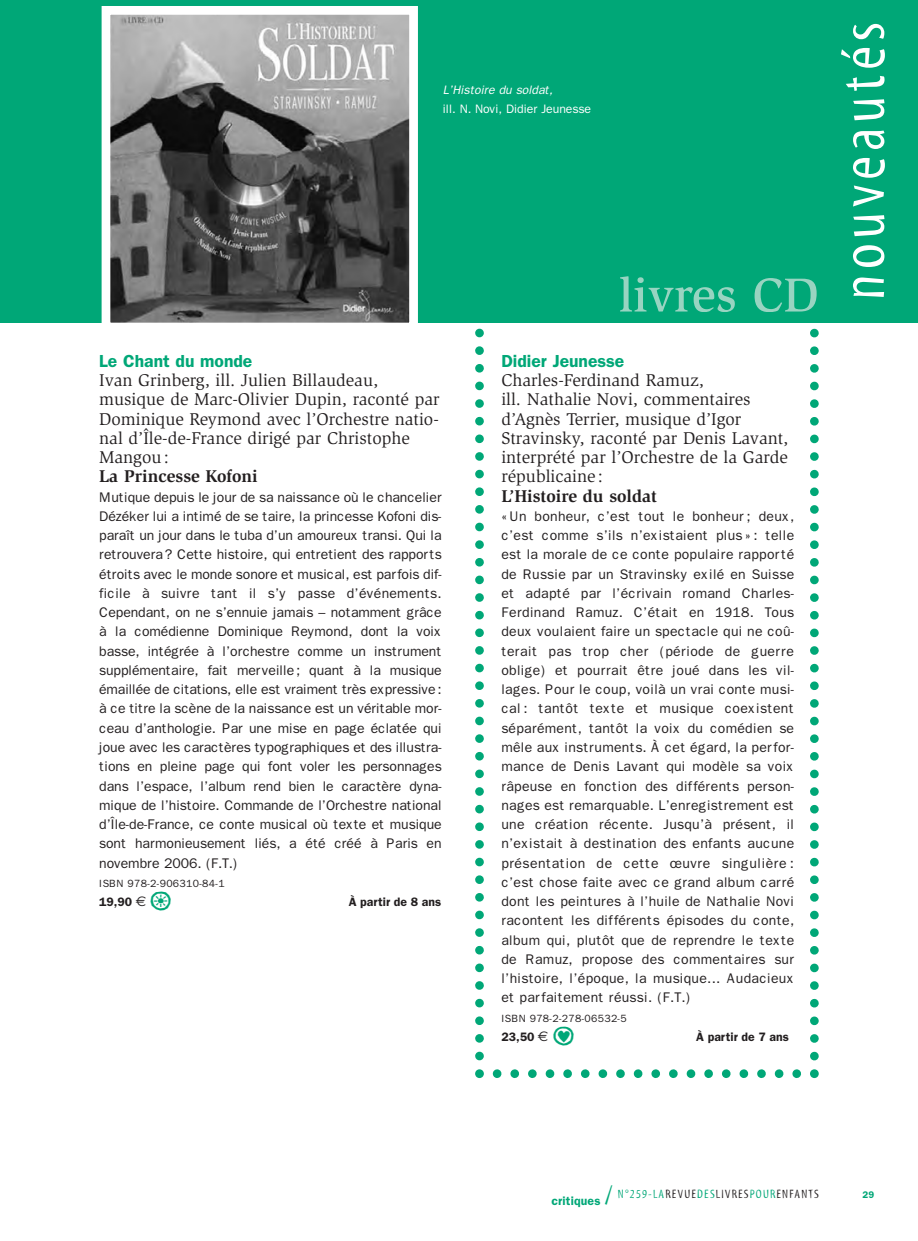
<style>
.page{position:relative;width:918px;height:1241px;background:#fff}
.page>*{position:absolute;margin:0;border:0;box-sizing:border-box;transform-origin:0 0}
.t1{font:63px "Myriad Tilt";letter-spacing:.08em;color:#fff}
.t2{font:35px "Ale Signs White LL";color:#00a777}
.t3{font:17.5px/19.2px "Slimbach";color:#231f20}
.t4{font:700 17.5px "Slimbach";color:#231f20}
.t5{font:600 17.5px "Franklin Gothic";color:#00a777}
.t6{font:14px/19.2px "Franklin Gothic";letter-spacing:.02em;color:#231f20;text-align:justify}
.t7{font:12.25px "Myriad Tilt";letter-spacing:.1em;color:#231f20}
.t8{font:600 12.25px "Franklin Gothic";color:#231f20}
.t9{font:12.25px "Franklin Gothic";letter-spacing:-.005em;color:#fff}
.t10{font:italic 12.25px "Franklin Gothic";letter-spacing:-.005em;color:#fff}
.t11{font:10.5px "Franklin Gothic";letter-spacing:.03em;color:#231f20}
.t12{font:600 9.62px "Franklin Gothic";color:#00a777}
.s1{font-family:"Euro Sans";font-weight:400;font-size:14px}
.s2{font-family:"Franklin Gothic";font-weight:600;color:#00a777}
.s3{font-size:26.25px;color:#00a777}
.s4{color:#00a777}
</style>
<div class="page">
<div style="left:0;top:0;width:918px;height:322px;background:#00a777"></div>
<img style="left:112px;top:16px;width:296px;height:305px">
<div style="left:102px;top:6px;width:316px;height:325px;border:9px solid #fff"></div>
<svg style="left:475px;top:276px;width:344px;height:801px"></svg>
<p class="t10" style="left:443px;top:82px;width:111px">L’Histoire du soldat,</p>
<p class="t9" style="left:443px;top:102px;width:150px">ill. N. Novi, Didier Jeunesse</p>
<p class="t5" style="left:99px;top:350px;width:155px">Le Chant du monde</p>
<p class="t3" style="left:99px;top:372px;width:342px">Ivan Grinberg, ill. Julien Billaudeau, musique de Marc-Olivier Dupin, raconté par Dominique Reymond avec l’Orchestre natio&shy;nal d’Île-de-France dirigé par Christophe Mangou :</p>
<p class="t4" style="left:99px;top:469px;width:160px">La Princesse Kofoni</p>
<p class="t6" style="left:99px;top:487px;width:344px">Mutique depuis le jour de sa naissance où le chancelier Dézéker lui a intimé de se taire, la princesse Kofoni dis&shy;paraît un jour dans le tuba d’un amoureux transi. Qui la retrouvera ? Cette histoire, qui entretient des rapports étroits avec le monde sonore et musical, est parfois dif&shy;ficile à suivre tant il s’y passe d’événements.<br>Cependant, on ne s’ennuie jamais – notamment grâce à la comédienne Dominique Reymond, dont la voix basse, intégrée à l’orchestre comme un instrument supplémentaire, fait merveille ; quant à la musique émaillée de citations, elle est vraiment très expressive : à ce titre la scène de la naissance est un véritable mor&shy;ceau d’anthologie. Par une mise en page éclatée qui joue avec les caractères typographiques et des illustra&shy;tions en pleine page qui font voler les personnages dans l’espace, l’album rend bien le caractère dyna&shy;mique de l’histoire. Commande de l’Orchestre national d’Île-de-France, ce conte musical où texte et musique sont harmonieusement liés, a été créé à Paris en novembre 2006. (F.T.)</p>
<p class="t11" style="left:99px;top:876px;width:127px">ISBN 978-2-906310-84-1</p>
<p class="t8" style="left:99px;top:894px;width:49px">19,90 <span class="s1">€</span></p>
<h2 class="t2" style="left:150px;top:878px;width:24px">o</h2>
<p class="t8" style="left:349px;top:894px;width:94px">À partir de 8 ans</p>
<p class="t5" style="left:501px;top:350px;width:125px">Didier Jeunesse</p>
<p class="t3" style="left:501px;top:372px;width:289px">Charles-Ferdinand Ramuz,<br>ill. Nathalie Novi, commentaires d’Agnès Terrier, musique d’Igor<br>Stravinsky, raconté par Denis Lavant, interprété par l’Orchestre de la Garde républicaine :</p>
<p class="t4" style="left:501px;top:489px;width:157px">L’Histoire du soldat</p>
<p class="t6" style="left:501px;top:506px;width:294px">« Un bonheur, c’est tout le bonheur ; deux, c’est comme s’ils n’existaient plus » : telle est la morale de ce conte populaire rapporté de Russie par un Stravinsky exilé en Suisse et adapté par l’écrivain romand Charles-Ferdinand Ramuz. C’était en 1918. Tous deux voulaient faire un spectacle qui ne coû&shy;terait pas trop cher (période de guerre oblige) et pourrait être joué dans les vil&shy;lages. Pour le coup, voilà un vrai conte musi&shy;cal : tantôt texte et musique coexistent séparément, tantôt la voix du comédien se mêle aux instruments. À cet égard, la perfor&shy;mance de Denis Lavant qui modèle sa voix râpeuse en fonction des différents person&shy;nages est remarquable. L’enregistrement est une création récente. Jusqu’à présent, il n’existait à destination des enfants aucune présentation de cette œuvre singulière : c’est chose faite avec ce grand album carré dont les peintures à l’huile de Nathalie Novi racontent les différents épisodes du conte, album qui, plutôt que de reprendre le texte de Ramuz, propose des commentaires sur l’histoire, l’époque, la musique... Audacieux et parfaitement réussi. (F.T.)</p>
<p class="t11" style="left:501px;top:1011px;width:127px">ISBN 978-2-278-06532-5</p>
<p class="t8" style="left:501px;top:1029px;width:49px">23,50 <span class="s1">€</span></p>
<h2 class="t2" style="left:552px;top:1012px;width:24px">B</h2>
<p class="t8" style="left:696px;top:1029px;width:94px">À partir de 7 ans</p>
<h1 class="t1" style="left:840px;top:300px;width:280px;rotate:-90deg">nouveautés</h1>
<p class="t7" style="left:551px;top:1189px;width:269px"><span class="s2">critiques</span> <span class="s3">/</span> <span class="s4">N°259-LA</span>REVUE<span class="s4">DES</span>LIVRES<span class="s4">POUR</span>ENFANTS</p>
<p class="t12" style="left:862px;top:1188px;width:13px">29</p>
</div>
